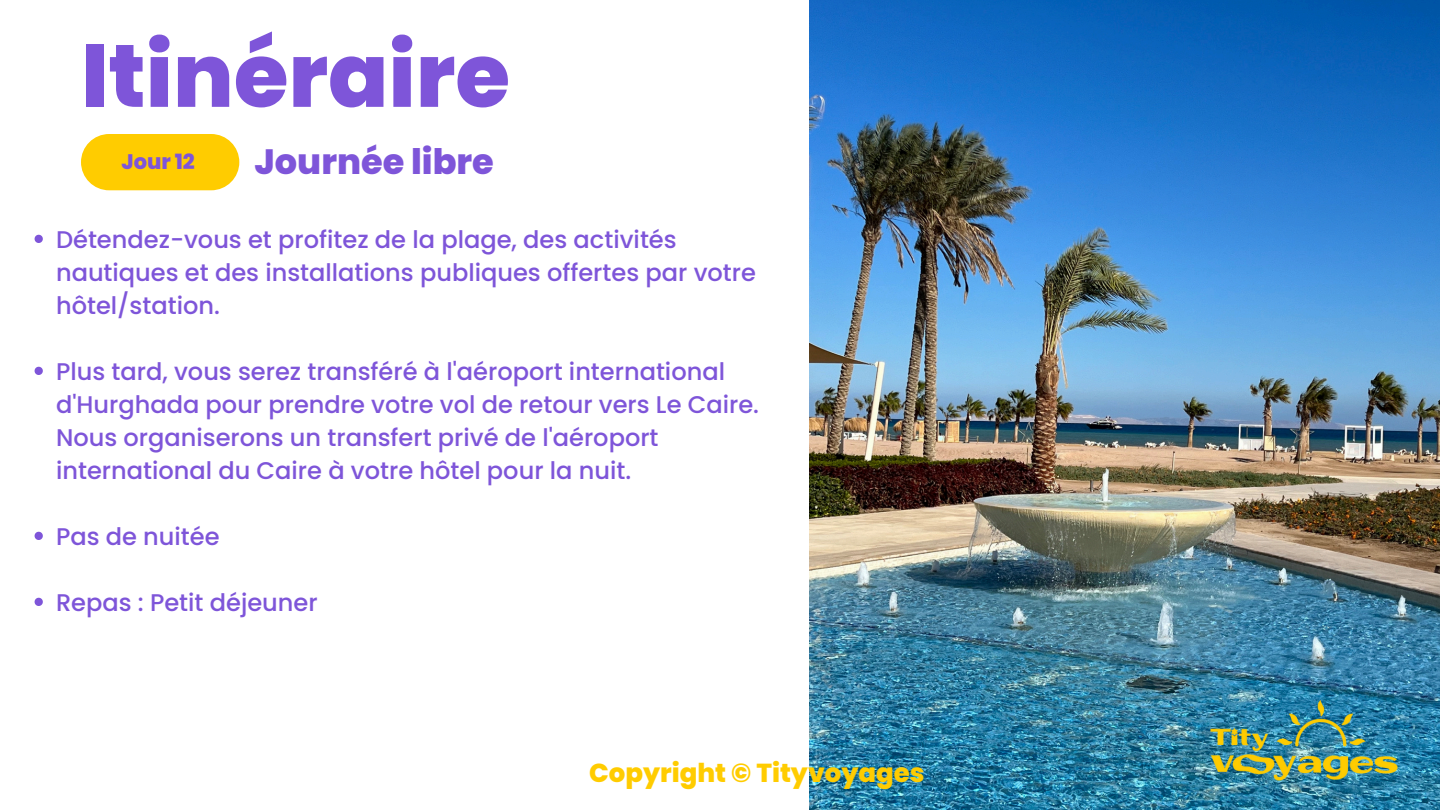
<style>
.page{position:relative;width:1440px;height:810px;background:#fff}
.page>*{position:absolute;margin:0;border:0;box-sizing:border-box;transform-origin:0 0}
.t1{font:800 88.7px "Poppins";color:#7e55d9}
.t2{font:800 35.1px "Poppins";color:#7e55d9}
.t3{font:800 26px "Poppins";color:#fc0}
.t4{font:500 24.1px/33px "Poppins";color:#7e55d9}
.t5{font:800 21px "Poppins";color:#7e55d9}
</style>
<div class="page">
<div style="left:81px;top:134px;width:158px;height:56px;background:#fc0;border-radius:28px"></div>
<img style="left:809px;top:0;width:631px;height:810px">
<svg style="left:35px;top:235px;width:8px;height:8px"></svg>
<svg style="left:35px;top:367px;width:8px;height:8px"></svg>
<svg style="left:35px;top:532px;width:8px;height:8px"></svg>
<svg style="left:35px;top:598px;width:8px;height:8px"></svg>
<p class="t1" style="left:81px;top:14px;width:431px">Itinéraire</p>
<p class="t5" style="left:121px;top:147px;width:75px">Jour 12</p>
<p class="t2" style="left:254px;top:137px;width:241px">Journée libre</p>
<h1 class="t4" style="left:56px;top:223px;width:701px">Détendez-vous et profitez de la plage, des activités nautiques et des installations publiques offertes par votre hôtel/station.</h1>
<p class="t4" style="left:56px;top:355px;width:705px">Plus tard, vous serez transféré à l'aéroport international d'Hurghada pour prendre votre vol de retour vers Le Caire.<br>Nous organiserons un transfert privé de l'aéroport international du Caire à votre hôtel pour la nuit.</p>
<h2 class="t4" style="left:56px;top:520px;width:165px">Pas de nuitée</h2>
<p class="t4" style="left:56px;top:586px;width:263px">Repas : Petit déjeuner</p>
<p class="t3" style="left:589px;top:754px;width:337px">Copyright © Tityvoyages</p>
</div>
